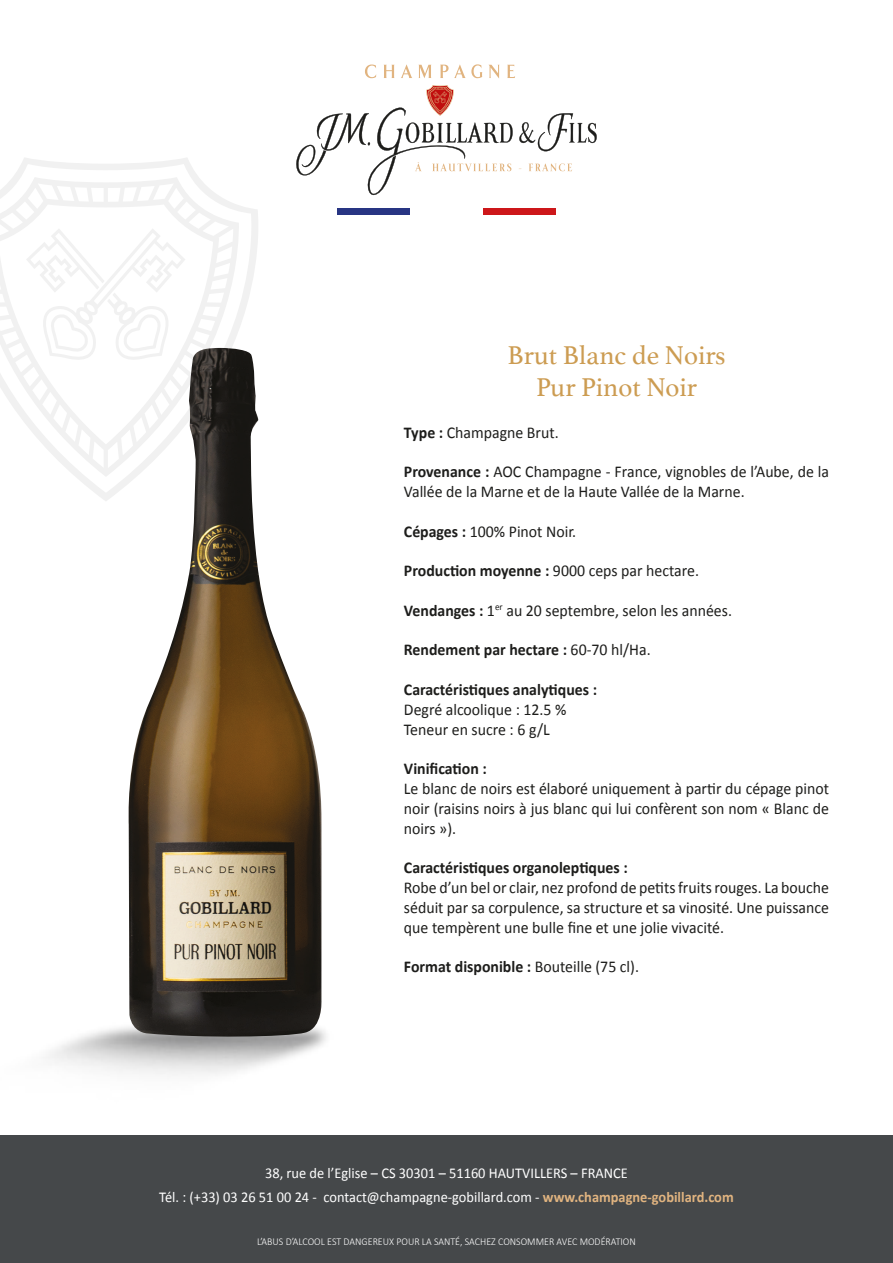
<style>
.page{position:relative;width:893px;height:1263px;background:#fff}
.page>*{position:absolute;margin:0;border:0;box-sizing:border-box;transform-origin:0 0}
.t1{font:27px "Athelas";color:#cc9c52}
.t2{font:16.5px/19.8px "Calibri";color:#1d1d1b;text-align:justify;scale:.96 1}
.t3{font:700 16.5px "Calibri";color:#1d1d1b;scale:.96 1}
.t4{font:15px "Calibri";color:#fff;scale:.96 1}
.t5{font:300 10.5px "Calibri";color:#fff;scale:.95 1}
.s1{font-weight:700}
.s2{font-weight:400}
.s3{font-weight:700;color:#e1b480}
</style>
<div class="page">
<div style="left:0;top:1135px;width:893px;height:128px;background:#45484a"></div>
<svg style="left:0;top:158px;width:258px;height:343px"></svg>
<svg style="left:26px;top:228px;width:159px;height:133px"></svg>
<svg style="left:519px;top:113px;width:78px;height:38px"></svg>
<svg style="left:365px;top:65px;width:11px;height:13px"></svg>
<svg style="left:384px;top:65px;width:11px;height:13px"></svg>
<svg style="left:401px;top:64px;width:11px;height:14px"></svg>
<svg style="left:418px;top:65px;width:13px;height:13px"></svg>
<svg style="left:440px;top:64px;width:42px;height:14px"></svg>
<svg style="left:489px;top:65px;width:11px;height:13px"></svg>
<svg style="left:507px;top:65px;width:8px;height:13px"></svg>
<svg style="left:296px;top:85px;width:217px;height:110px"></svg>
<svg style="left:529px;top:164px;width:43px;height:7px"></svg>
<div style="left:338px;top:208px;width:72px;height:7px;background:#283583"></div>
<div style="left:483px;top:208px;width:72px;height:7px;background:#cd171a"></div>
<img style="left:125px;top:348px;width:198px;height:690px">
<p class="t1" style="left:507px;top:334px;width:220px">Brut Blanc de Noirs</p>
<p class="t1" style="left:536px;top:366px;width:162px">Pur Pinot Noir</p>
<p class="t2" style="left:404px;top:422px;width:163px"><span class="s1">Type :</span> Champagne Brut.</p>
<p class="t2" style="left:404px;top:461px;width:444px"><span class="s1">Provenance :</span> AOC Champagne - France, vignobles de l’Aube, de la<br>Vallée de la Marne et de la Haute Vallée de la Marne.</p>
<p class="t2" style="left:404px;top:521px;width:181px"><span class="s1">Cépages :</span> 100% Pinot Noir.</p>
<p class="t2" style="left:404px;top:560px;width:309px"><span class="s1">Production moyenne :</span> 9000 ceps par hectare.</p>
<p class="t2" style="left:404px;top:600px;width:343px"><span class="s1">Vendanges :</span> 1<sup>er</sup> au 20 septembre, selon les années.</p>
<p class="t3" style="left:404px;top:638px;width:259px">Rendement par hectare : <span class="s2">60-70 hl/Ha.</span></p>
<p class="t3" style="left:404px;top:678px;width:203px">Caractéristiques analytiques :</p>
<p class="t2" style="left:404px;top:699px;width:171px">Degré alcoolique : 12.5 %</p>
<p class="t2" style="left:404px;top:719px;width:153px">Teneur en sucre : 6 g/L</p>
<p class="t3" style="left:404px;top:757px;width:88px">Vinification :</p>
<p class="t2" style="left:404px;top:778px;width:444px">Le blanc de noirs est élaboré uniquement à partir du cépage pinot noir (raisins noirs à jus blanc qui lui confèrent son nom « Blanc de noirs »).</p>
<p class="t3" style="left:404px;top:856px;width:235px">Caractéristiques organoleptiques :</p>
<p class="t2" style="left:404px;top:877px;width:444px">Robe d’un bel or clair, nez profond de petits fruits rouges. La bouche séduit par sa corpulence, sa structure et sa vinosité. Une puissance que tempèrent une bulle fine et une jolie vivacité.</p>
<p class="t3" style="left:404px;top:955px;width:246px">Format disponible : <span class="s2">Bouteille (75 cl).</span></p>
<p class="t4" style="left:265px;top:1162px;width:379px">38, rue de l’Eglise – CS 30301 – 51160 HAUTVILLERS – FRANCE</p>
<p class="t4" style="left:159px;top:1186px;width:600px">Tél. : (+33) 03 26 51 00 24 - contact@champagne-gobillard.com - <span class="s3">www.champagne-gobillard.com</span></p>
<p class="t5" style="left:257px;top:1235px;width:400px">L’ABUS D’ALCOOL EST DANGEREUX POUR LA SANTÉ, SACHEZ CONSOMMER AVEC MODÉRATION</p>
</div>
